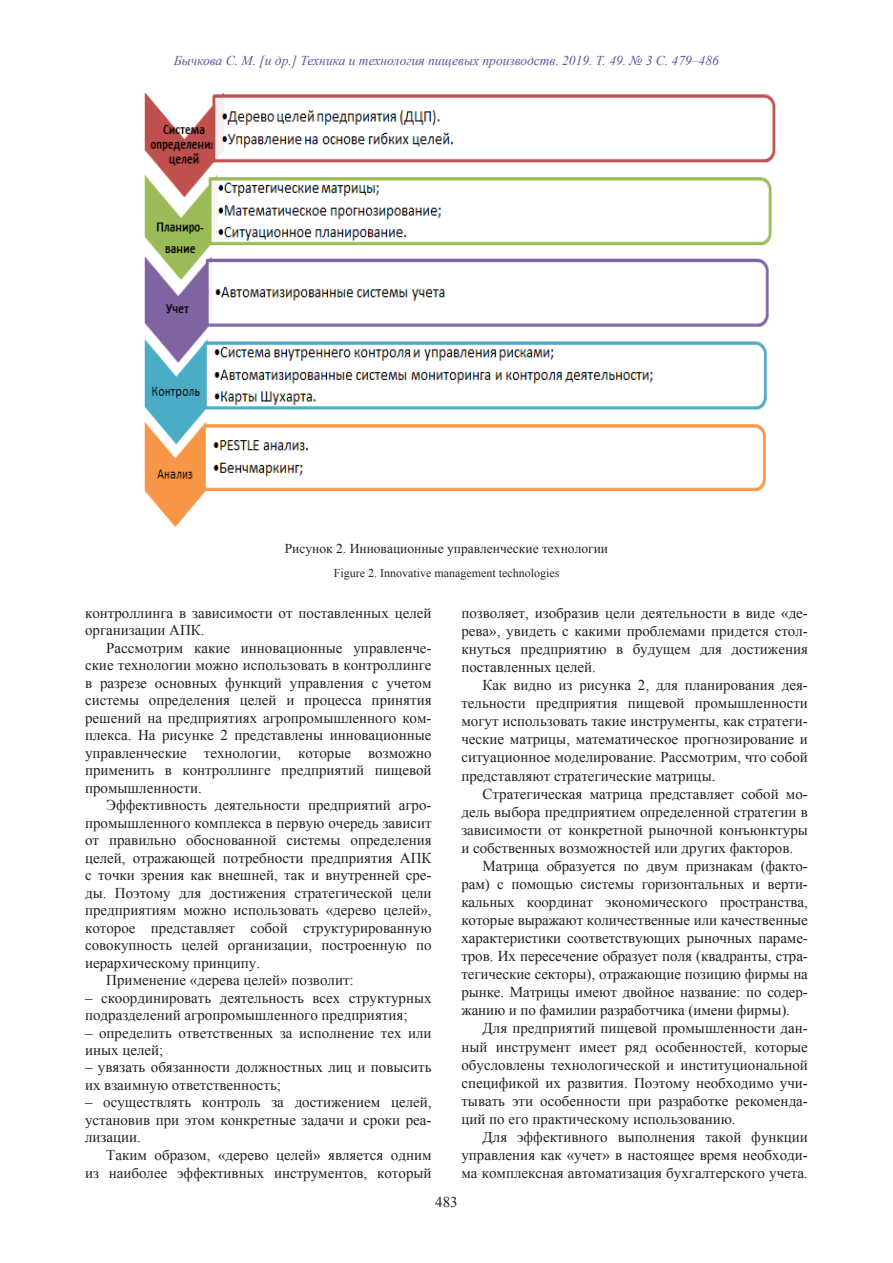
<style>
.page{position:relative;width:893px;height:1263px;background:#fff}
.page>*{position:absolute;margin:0;border:0;box-sizing:border-box;transform-origin:0 0}
.Основной{font:15px/18px "Times New Roman";color:#231f20;text-align:justify}
.t1{font:italic 13.5px "Times New Roman";color:#6850a1}
.Под_рис{font:13.5px "Times New Roman";color:#231f20}
.мини_под_рис{font:12px "Times New Roman";color:#231f20}
</style>
<div class="page">
<img style="left:144px;top:93px;width:632px;height:435px">
<p class="t1" style="left:174px;top:51px;width:547px">Бычкова С. М. [и др.] Техника и технология пищевых производств. 2019. Т. 49. № 3 С. 479–486</p>
<p class="Под_рис" style="left:285px;top:540px;width:325px">Рисунок 2. Инновационные управленческие технологии</p>
<p class="мини_под_рис" style="left:334px;top:565px;width:227px">Figure 2. Innovative management technologies</p>
<p class="Основной" style="left:85px;top:604px;width:348px;line-height:17.5px">контроллинга в зависимости от поставленных целей организации АПК.</p>
<p class="Основной" style="left:85px;top:639px;width:348px;line-height:17.5px;text-indent:21px">Рассмотрим какие инновационные управленче&shy;ские технологии можно использовать в контроллинге в разрезе основных функций управления с учетом системы определения целей и процесса принятия решений на предприятиях агропромышленного ком&shy;плекса. На рисунке 2 представлены инновационные управленческие технологии, которые возможно применить в контроллинге предприятий пищевой промышленности.</p>
<p class="Основной" style="left:85px;top:796px;width:348px;line-height:17.5px;text-indent:21px">Эффективность деятельности предприятий агро&shy;промышленного комплекса в первую очередь зависит от правильно обоснованной системы определения целей, отражающей потребности предприятия АПК с точки зрения как внешней, так и внутренней сре&shy;ды. Поэтому для достижения стратегической цели предприятиям можно использовать «дерево целей», которое представляет собой структурированную совокупность целей организации, построенную по иерархическому принципу.</p>
<p class="Основной" style="left:106px;top:971px;width:249px">Применение «дерева целей» позволит:</p>
<p class="Основной" style="left:85px;top:988px;width:348px;line-height:17.5px">– скоординировать деятельность всех структурных подразделений агропромышленного предприятия;</p>
<p class="Основной" style="left:85px;top:1023px;width:348px;line-height:17.5px">– определить ответственных за исполнение тех или иных целей;</p>
<p class="Основной" style="left:85px;top:1058px;width:348px;line-height:17.5px">– увязать обязанности должностных лиц и повысить их взаимную ответственность;</p>
<p class="Основной" style="left:85px;top:1093px;width:348px;line-height:17.5px">– осуществлять контроль за достижением целей, установив при этом конкретные задачи и сроки реа&shy;лизации.</p>
<p class="Основной" style="left:85px;top:1145px;width:348px;text-align:right">Таким образом, «дерево целей» является одним<br>из наиболее эффективных инструментов, который</p>
<p class="Основной" style="left:461px;top:604px;width:348px">позволяет, изобразив цели деятельности в виде «де&shy;рева», увидеть с какими проблемами придется стол&shy;кнуться предприятию в будущем для достижения поставленных целей.</p>
<p class="Основной" style="left:461px;top:676px;width:348px;text-indent:21px">Как видно из рисунка 2, для планирования дея&shy;тельности предприятия пищевой промышленности могут использовать такие инструменты, как стратеги&shy;ческие матрицы, математическое прогнозирование и ситуационное моделирование. Рассмотрим, что собой представляют стратегические матрицы.</p>
<p class="Основной" style="left:461px;top:784px;width:348px;text-indent:21px">Стратегическая матрица представляет собой мо&shy;дель выбора предприятием определенной стратегии в зависимости от конкретной рыночной конъюнктуры и собственных возможностей или других факторов.</p>
<p class="Основной" style="left:461px;top:857px;width:348px;text-indent:21px">Матрица образуется по двум признакам (факто&shy;рам) с помощью системы горизонтальных и верти&shy;кальных координат экономического пространства, которые выражают количественные или качественные характеристики соответствующих рыночных параме&shy;тров. Их пересечение образует поля (квадранты, стра&shy;тегические секторы), отражающие позицию фирмы на рынке. Матрицы имеют двойное название: по содер&shy;жанию и по фамилии разработчика (имени фирмы).</p>
<p class="Основной" style="left:461px;top:1019px;width:348px;text-indent:21px">Для предприятий пищевой промышленности дан&shy;ный инструмент имеет ряд особенностей, которые обусловлены технологической и институциональной спецификой их развития. Поэтому необходимо учи&shy;тывать эти особенности при разработке рекоменда&shy;ций по его практическому использованию.</p>
<p class="Основной" style="left:461px;top:1127px;width:348px;text-indent:21px">Для эффективного выполнения такой функции управления как «учет» в настоящее время необходи&shy;ма комплексная автоматизация бухгалтерского учета.</p>
<p class="Основной" style="left:435px;top:1193px;width:24px">483</p>
</div>
